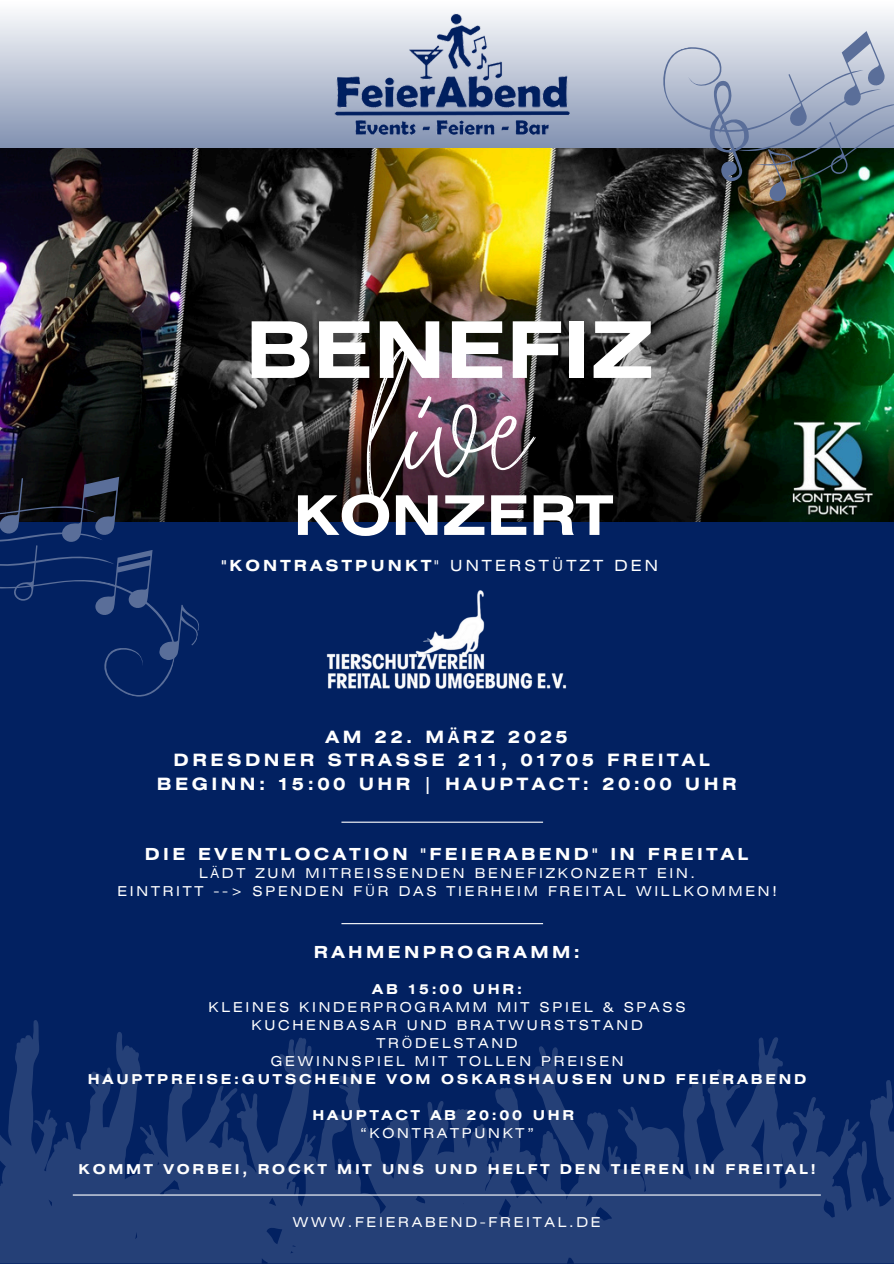
<style>
.page{position:relative;width:894px;height:1264px;background:#fff}
.page>*{position:absolute;margin:0;border:0;box-sizing:border-box;transform-origin:0 0}
.t1{font:168.75px "Shadow";color:#fff}
.t2{font:700 77.85px "Helios Ext";color:#fff}
.t3{font:700 54.6px "Helios Ext";color:#fff}
.t4{font:700 16.95px/23.7px "Helios Ext";letter-spacing:.2em;color:#fff;text-align:center}
.t5{font:700 16.65px "Helios Ext";letter-spacing:.2em;color:#fff}
.t6{font:700 15.3px "Helios Ext";letter-spacing:.2em;color:#fff}
.t7{font:13.65px "Helios Ext";letter-spacing:.2em;color:#fff}
.t8{font:700 13.65px "Helios Ext";letter-spacing:.2em;color:#fff}
.s1{font-weight:400}
.s2{font-family:"Noto Sans";font-weight:400}
.s3{font-family:"Noto Sans"}
</style>
<div class="page">
<div style="left:0;top:0;width:893px;height:1263px;background:#022161"></div>
<svg style="left:0;top:1020px;width:893px;height:242px;fill:#254077"></svg>
<hr style="left:73px;top:1194px;width:747px;height:1px;background:#fff">
<svg style="left:0;top:0;width:893px;height:148px"></svg>
<img style="left:333px;top:11px;width:238px;height:125px">
<img style="left:0;top:148px;width:893px;height:373px">
<hr style="left:341px;top:821px;width:202px;height:1px;background:#fff">
<svg style="left:0;top:391px;width:204px;height:306px"></svg>
<svg style="left:651px;top:4px;width:242px;height:243px"></svg>
<img style="left:326px;top:590px;width:241px;height:99px">
<hr style="left:341px;top:923px;width:202px;height:1px;background:#fff">
<h1 class="t2" style="left:245px;top:321px;width:410px">BENEFIZ</h1>
<h2 class="t1" style="left:368px;top:291px;width:165px">live</h2>
<h3 class="t3" style="left:293px;top:495px;width:320px">KONZERT</h3>
<p class="t6" style="left:221px;top:559px;width:438px">"KONTRASTPUNKT<span class="s1">" UNTERST</span><span class="s2">Ü</span><span class="s1">TZT DEN</span></p>
<p class="t4" style="left:157px;top:726px;width:581px">AM 22. M<span class="s3">Ä</span>RZ 2025<br>DRESDNER STRASSE 211, 01705 FREITAL<br>BEGINN: 15:00 UHR | HAUPTACT: 20:00 UHR</p>
<h5 class="t5" style="left:145px;top:847px;width:605px">DIE EVENTLOCATION "FEIERABEND" IN FREITAL</h5>
<p class="t7" style="left:199px;top:867px;width:497px">L<span class="s3">Ä</span>DT ZUM MITREISSENDEN BENEFIZKONZERT EIN.</p>
<p class="t7" style="left:117px;top:885px;width:660px">EINTRITT --&gt; SPENDEN F<span class="s3">Ü</span>R DAS TIERHEIM FREITAL WILLKOMMEN!</p>
<h4 class="t5" style="left:314px;top:946px;width:267px">RAHMENPROGRAMM:</h4>
<p class="t8" style="left:372px;top:984px;width:151px">AB 15:00 UHR:</p>
<p class="t7" style="left:208px;top:1002px;width:478px">KLEINES KINDERPROGRAMM MIT SPIEL &amp; SPASS</p>
<p class="t7" style="left:251px;top:1020px;width:392px">KUCHENBASAR UND BRATWURSTSTAND</p>
<p class="t7" style="left:376px;top:1038px;width:142px">TR<span class="s3">Ö</span>DELSTAND</p>
<p class="t7" style="left:271px;top:1056px;width:354px">GEWINNSPIEL MIT TOLLEN PREISEN</p>
<h4 class="t8" style="left:88px;top:1074px;width:719px">HAUPTPREISE:GUTSCHEINE VOM OSKARSHAUSEN UND FEIERABEND</h4>
<p class="t8" style="left:312px;top:1110px;width:263px">HAUPTACT AB 20:00 UHR</p>
<p class="t7" style="left:360px;top:1128px;width:175px">“KONTRATPUNKT”</p>
<p class="t8" style="left:78px;top:1164px;width:738px">KOMMT VORBEI, ROCKT MIT UNS UND HELFT DEN TIEREN IN FREITAL!</p>
<p class="t7" style="left:293px;top:1217px;width:309px">WWW.FEIERABEND-FREITAL.DE</p>
</div>
